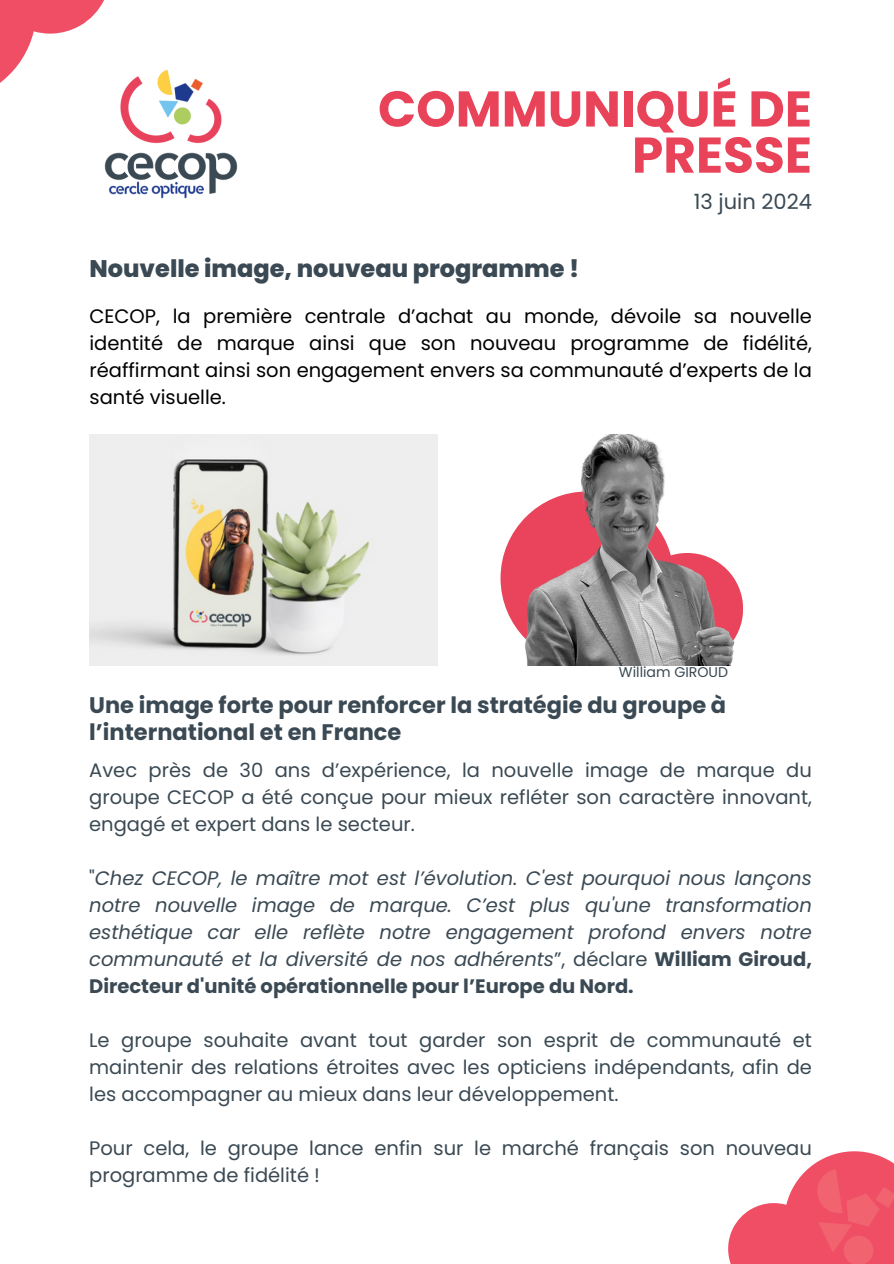
<style>
.page{position:relative;width:894px;height:1264px;background:#fff}
.page>*{position:absolute;margin:0;border:0;box-sizing:border-box;transform-origin:0 0}
.t1{font:700 50.1px/46.2px "Poppins";color:#e9435a;text-align:right}
.t2{font:800 24px "Poppins";color:#3a4953}
.t3{font:700 22.5px/27px "Poppins";color:#3a4953}
.t4{font:21px "Poppins";color:#3a4953}
.t5{font:19.5px/27px "Poppins";color:#3a4953;text-align:justify}
.t6{font:italic 19.5px/27px "Poppins";color:#3a4953;text-align:justify}
.t7{font:19.5px/27px "Poppins";color:#000;text-align:justify}
.t8{font:14.1px "Poppins";color:#3a4953}
.s1{font-style:normal}
.s2{font-weight:700;font-style:normal}
</style>
<div class="page">
<img style="left:89px;top:434px;width:348px;height:231px">
<img style="left:104px;top:69px;width:134px;height:130px">
<svg style="left:728px;top:1151px;width:165px;height:112px"></svg>
<img style="left:500px;top:434px;width:243px;height:231px">
<svg style="left:0;top:0;width:110px;height:102px"></svg>
<h1 class="t1" style="left:378px;top:86px;width:435px">COMMUNIQUÉ DE<br>PRESSE</h1>
<h3 class="t4" style="left:693px;top:187px;width:120px">13 juin 2024</h3>
<h2 class="t2" style="left:89px;top:251px;width:491px">Nouvelle image, nouveau programme !</h2>
<h3 class="t7" style="left:89px;top:302px;width:723px">CECOP, la première centrale d’achat au monde, dévoile sa nouvelle identité de marque ainsi que son nouveau programme de fidélité, réaffirmant ainsi son engagement envers sa communauté d’experts de la santé visuelle.</h3>
<h3 class="t8" style="left:618px;top:662px;width:111px">William GIROUD</h3>
<p class="t3" style="left:89px;top:691px;width:638px">Une image forte pour renforcer la stratégie du groupe à l’international et en France</p>
<h2 class="t5" style="left:89px;top:756px;width:724px">Avec près de 30 ans d’expérience, la nouvelle image de marque du groupe CECOP a été conçue pour mieux refléter son caractère innovant, engagé et expert dans le secteur.</h2>
<h3 class="t6" style="left:89px;top:864px;width:724px"><span class="s1">"</span>Chez CECOP, le maître mot est l’évolution. C'est pourquoi nous lançons notre nouvelle image de marque. C’est plus qu'une transformation esthétique car elle reflète notre engagement profond envers notre communauté et la diversité de nos adhérents<span class="s1">”, déclare</span> <span class="s2">William Giroud, Directeur d'unité opérationnelle pour l’Europe du Nord.</span></h3>
<h3 class="t5" style="left:89px;top:1026px;width:724px">Le groupe souhaite avant tout garder son esprit de communauté et maintenir des relations étroites avec les opticiens indépendants, afin de les accompagner au mieux dans leur développement.</h3>
<h3 class="t5" style="left:89px;top:1134px;width:724px">Pour cela, le groupe lance enfin sur le marché français son nouveau programme de fidélité !</h3>
</div>
